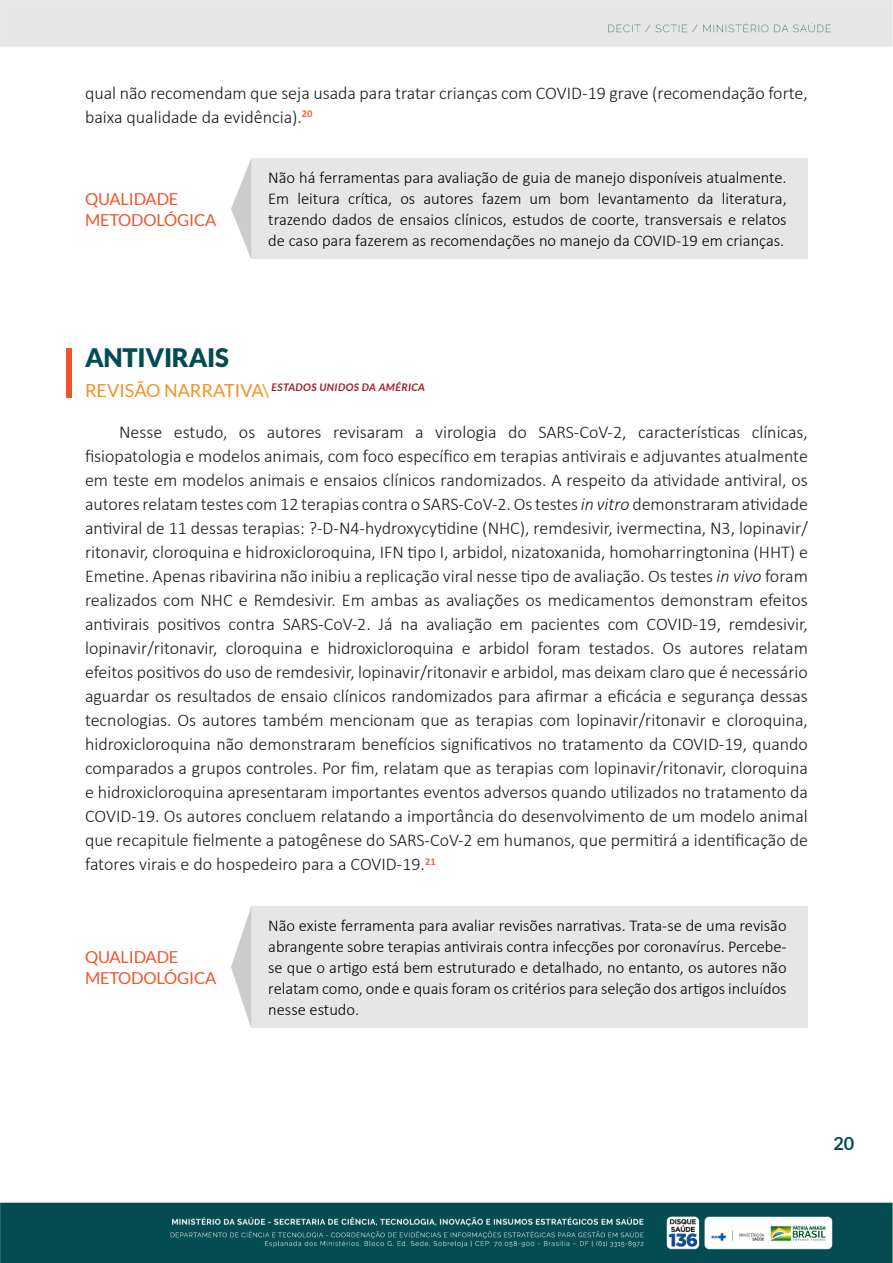
<style>
.page{position:relative;width:893px;height:1263px;background:#fff}
.page>*{position:absolute;margin:0;border:0;box-sizing:border-box;transform-origin:0 0}
.t1{font:900 25.5px "Lato";letter-spacing:-.01em;color:#034b51}
.t2{font:300 18px/24px "Calibri";color:#1a1a1a}
.t3{font:700 18px "Lato";color:#034b51}
.t4{font:300 16.5px/21px "Calibri";color:#000;text-align:justify}
.t5{font:16.5px/21px "Lato";letter-spacing:-.01em;color:#f0542b}
.t6{font:italic 700 10.5px "Lato";letter-spacing:.04em;color:#a22021}
.s1{font-weight:400;font-style:normal;font-size:18px;color:#f29224}
.s2{font-style:italic}
</style>
<div class="page">
<img style="left:0;top:0;width:893px;height:1263px">
<div style="left:85px;top:158px;width:146px;height:101px;background:#fff"></div>
<div style="left:251px;top:158px;width:557px;height:101px;background:#e6e6e6"></div>
<svg style="left:231px;top:158px;width:20px;height:101px"></svg>
<div style="left:85px;top:906px;width:146px;height:122px;background:#fff"></div>
<div style="left:251px;top:906px;width:557px;height:122px;background:#e6e6e6"></div>
<svg style="left:231px;top:906px;width:20px;height:122px"></svg>
<div style="left:66px;top:348px;width:6px;height:50px;background:#f0542b"></div>
<p class="t2" style="left:85px;top:80px;width:724px">qual não recomendam que seja usada para tratar crianças com COVID-19 grave (recomendação forte, baixa qualidade da evidência).<sup>20</sup></p>
<p class="t5" style="left:85px;top:188px;width:133px">QUALIDADE<br>METODOLÓGICA</p>
<p class="t4" style="left:268px;top:167px;width:520px">Não há ferramentas para avaliação de guia de manejo disponíveis atualmente.<br>Em leitura crítica, os autores fazem um bom levantamento da literatura, trazendo dados de ensaios clínicos, estudos de coorte, transversais e relatos de caso para fazerem as recomendações no manejo da COVID-19 em crianças.</p>
<h1 class="t1" style="left:85px;top:343px;width:145px">ANTIVIRAIS</h1>
<p class="t6" style="left:85px;top:382px;width:341px"><span class="s1">REVISÃO NARRATIVA\</span> ESTADOS UNIDOS DA AMÉRICA</p>
<p class="t2" style="left:85px;top:420px;width:724px;text-align:justify;text-indent:34px">Nesse estudo, os autores revisaram a virologia do SARS-CoV-2, características clínicas, fisiopatologia e modelos animais, com foco específico em terapias antivirais e adjuvantes atualmente em teste em modelos animais e ensaios clínicos randomizados. A respeito da atividade antiviral, os autores relatam testes com 12 terapias contra o SARS-CoV-2. Os testes <span class="s2">in vitro</span> demonstraram atividade antiviral de 11 dessas terapias: ?-D-N4-hydroxycytidine (NHC), remdesivir, ivermectina, N3, lopinavir/ ritonavir, cloroquina e hidroxicloroquina, IFN tipo I, arbidol, nizatoxanida, homoharringtonina (HHT) e Emetine. Apenas ribavirina não inibiu a replicação viral nesse tipo de avaliação. Os testes <span class="s2">in vivo</span> foram realizados com NHC e Remdesivir. Em ambas as avaliações os medicamentos demonstram efeitos antivirais positivos contra SARS-CoV-2. Já na avaliação em pacientes com COVID-19, remdesivir, lopinavir/ritonavir, cloroquina e hidroxicloroquina e arbidol foram testados. Os autores relatam efeitos positivos do uso de remdesivir, lopinavir/ritonavir e arbidol, mas deixam claro que é necessário aguardar os resultados de ensaio clínicos randomizados para afirmar a eficácia e segurança dessas tecnologias. Os autores também mencionam que as terapias com lopinavir/ritonavir e cloroquina, hidroxicloroquina não demonstraram benefícios significativos no tratamento da COVID-19, quando comparados a grupos controles. Por fim, relatam que as terapias com lopinavir/ritonavir, cloroquina e hidroxicloroquina apresentaram importantes eventos adversos quando utilizados no tratamento da COVID-19. Os autores concluem relatando a importância do desenvolvimento de um modelo animal que recapitule fielmente a patogênese do SARS-CoV-2 em humanos, que permitirá a identificação de fatores virais e do hospedeiro para a COVID-19.<sup>21</sup></p>
<p class="t5" style="left:85px;top:947px;width:133px">QUALIDADE<br>METODOLÓGICA</p>
<p class="t4" style="left:268px;top:915px;width:520px">Não existe ferramenta para avaliar revisões narrativas. Trata-se de uma revisão abrangente sobre terapias antivirais contra infecções por coronavírus. Percebe&shy;se que o artigo está bem estruturado e detalhado, no entanto, os autores não relatam como, onde e quais foram os critérios para seleção dos artigos incluídos nesse estudo.</p>
<p class="t3" style="left:833px;top:1133px;width:22px">20</p>
</div>
